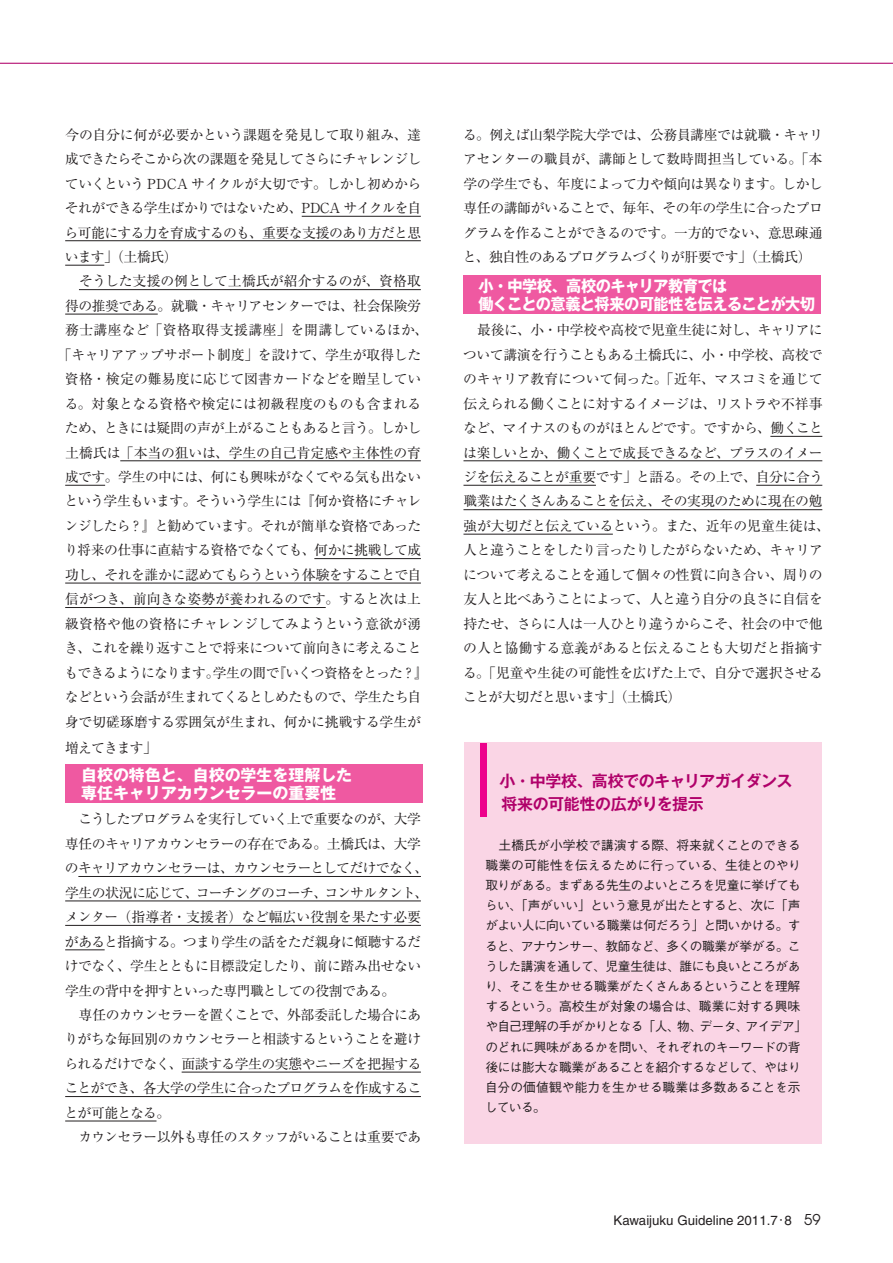
<style>
.page{position:relative;width:893px;height:1263px;background:#fff}
.page>*{position:absolute;margin:0;border:0;box-sizing:border-box;transform-origin:0 0}
.t1{font:700 15.9px/18px "Gothic MB101 Pro";letter-spacing:-.015em;color:#fff;scale:.95 1}
.t2{font:700 15.9px/18px "Gothic MB101 Pro";letter-spacing:-.015em;color:#fff}
.t3{font:700 15.9px/23.4px "Gothic MB101 Pro De";letter-spacing:-.025em;color:#b0016a}
.t4{font:13.8px/24.5px "Ryumin Pro";letter-spacing:-.035em;color:#231f20;text-align:justify}
.t5{font:13.8px "Ryumin Pro";letter-spacing:-.005em;color:#231f20}
.t6{font:13.8px "Ryumin Pro";color:#231f20}
.t7{font:13.8px "Ryumin Pro";letter-spacing:-.065em;color:#231f20}
.t8{font:13.8px "Ryumin Pro";letter-spacing:-.055em;color:#231f20}
.t9{font:13.8px "Ryumin Pro";letter-spacing:.02em;color:#231f20}
.t10{font:13.35px "Helvetica";color:#231f20}
.t11{font:500 12.75px/20.2px "Gothic BBB Pro";letter-spacing:-.04em;color:#231f20}
.s1{font-family:"Gothic BBB Pro";font-weight:500}
.s2{font-family:"Avant Garde";font-size:14.85px}
</style>
<div class="page">
<div style="left:463px;top:275px;width:358px;height:39px;background:#ef59a1"></div>
<div style="left:65px;top:765px;width:357px;height:38px;background:#ef59a1"></div>
<hr style="left:302px;top:216px;width:119px;height:1px;background:#231f20">
<hr style="left:65px;top:240px;width:356px;height:1px;background:#231f20">
<hr style="left:65px;top:265px;width:39px;height:1px;background:#231f20">
<hr style="left:79px;top:289px;width:342px;height:1px;background:#231f20">
<hr style="left:65px;top:314px;width:93px;height:1px;background:#231f20">
<hr style="left:120px;top:460px;width:301px;height:1px;background:#231f20">
<hr style="left:65px;top:485px;width:40px;height:1px;background:#231f20">
<hr style="left:314px;top:558px;width:107px;height:1px;background:#231f20">
<hr style="left:65px;top:583px;width:356px;height:1px;background:#231f20">
<hr style="left:65px;top:607px;width:261px;height:1px;background:#231f20">
<hr style="left:78px;top:876px;width:343px;height:1px;background:#231f20">
<hr style="left:65px;top:901px;width:356px;height:1px;background:#231f20">
<hr style="left:65px;top:925px;width:356px;height:1px;background:#231f20">
<hr style="left:65px;top:949px;width:40px;height:1px;background:#231f20">
<hr style="left:182px;top:1072px;width:239px;height:1px;background:#231f20">
<hr style="left:65px;top:1096px;width:356px;height:1px;background:#231f20">
<hr style="left:65px;top:1121px;width:91px;height:1px;background:#231f20">
<hr style="left:770px;top:436px;width:52px;height:1px;background:#231f20">
<hr style="left:463px;top:460px;width:359px;height:1px;background:#231f20">
<hr style="left:463px;top:485px;width:133px;height:1px;background:#231f20">
<hr style="left:756px;top:485px;width:66px;height:1px;background:#231f20">
<hr style="left:463px;top:509px;width:359px;height:1px;background:#231f20">
<hr style="left:463px;top:534px;width:150px;height:1px;background:#231f20">
<hr style="left:0;top:63px;width:893px;height:1px;background:#b0016a">
<div style="left:464px;top:743px;width:358px;height:401px;background:#fad5e5"></div>
<div style="left:480px;top:743px;width:6px;height:73px;background:#ed028c"></div>
<p class="t4" style="left:65px;top:121px;width:358px">今の自分に何が必要かという課題を発見して取り組み、達成できたらそこから次の課題を発見してさらにチャレンジしていくという PDCA サイクルが大切です。しかし初めからそれができる学生ばかりではないため、PDCA サイクルを自ら可能にする力を育成するのも、重要な支援のあり方だと思います」（土橋氏）</p>
<p class="t5" style="left:79px;top:270px;width:343px">そうした支援の例として土橋氏が紹介するのが、資格取</p>
<p class="t4" style="left:65px;top:293px;width:357px">得の推奨である。就職・キャリアセンターでは、社会保険労</p>
<p class="t9" style="left:65px;top:319px;width:365px">務士講座など「資格取得支援講座」を開講しているほか、</p>
<p class="t4" style="left:58px;top:341px;width:365px">「キャリアアップサポート制度」を設けて、学生が取得した</p>
<p class="t5" style="left:65px;top:368px;width:358px">資格・検定の難易度に応じて図書カードなどを贈呈してい</p>
<p class="t6" style="left:65px;top:393px;width:358px">る。対象となる資格や検定には初級程度のものも含まれる</p>
<p class="t4" style="left:65px;top:415px;width:358px">ため、ときには疑問の声が上がることもあると言う。しかし</p>
<p class="t5" style="left:65px;top:442px;width:358px">土橋氏は「本当の狙いは、学生の自己肯定感や主体性の育</p>
<p class="t4" style="left:65px;top:464px;width:358px">成です。学生の中には、何にも興味がなくてやる気も出ない</p>
<p class="t8" style="left:65px;top:490px;width:358px">という学生もいます。そういう学生には『何か資格にチャレ</p>
<p class="t4" style="left:65px;top:513px;width:358px">ンジしたら？』と勧めています。それが簡単な資格であった</p>
<p class="t4" style="left:64px;top:537px;width:358px">り将来の仕事に直結する資格でなくても、何かに挑戦して成</p>
<p class="t4" style="left:65px;top:561px;width:358px">功し、それを誰かに認めてもらうという体験をすることで自</p>
<p class="t6" style="left:65px;top:588px;width:357px">信がつき、前向きな姿勢が養われるのです。すると次は上</p>
<p class="t5" style="left:65px;top:613px;width:358px">級資格や他の資格にチャレンジしてみようという意欲が湧</p>
<p class="t4" style="left:65px;top:635px;width:358px">き、これを繰り返すことで将来について前向きに考えること</p>
<p class="t7" style="left:65px;top:662px;width:365px">もできるようになります。学生の間で『いくつ資格をとった？』</p>
<p class="t4" style="left:65px;top:684px;width:358px">などという会話が生まれてくるとしめたもので、学生たち自</p>
<p class="t5" style="left:65px;top:710px;width:358px">身で切磋琢磨する雰囲気が生まれ、何かに挑戦する学生が</p>
<p class="t4" style="left:65px;top:734px;width:93px">増えてきます」</p>
<p class="t2" style="left:65px;top:763px;width:289px;text-indent:16px">自校の特色と、自校の学生を理解した　専任キャリアカウンセラーの重要性</p>
<p class="t4" style="left:64px;top:806px;width:365px;text-align:left">　こうしたプログラムを実行していく上で重要なのが、大学専任のキャリアカウンセラーの存在である。土橋氏は、大学のキャリアカウンセラーは、カウンセラーとしてだけでなく、学生の状況に応じて、コーチングのコーチ、コンサルタント、メンター（指導者・支援者）など幅広い役割を果たす必要があると指摘する。つまり学生の話をただ親身に傾聴するだけでなく、学生とともに目標設定したり、前に踏み出せない学生の背中を押すといった専門職としての役割である。<br>　専任のカウンセラーを置くことで、外部委託した場合にありがちな毎回別のカウンセラーと相談するということを避けられるだけでなく、面談する学生の実態やニーズを把握することができ、各大学の学生に合ったプログラムを作成することが可能となる。<br>　カウンセラー以外も専任のスタッフがいることは重要であ</p>
<p class="t4" style="left:463px;top:121px;width:362px">る。例えば山梨学院大学では、公務員講座では就職・キャリアセンターの職員が、講師として数時間担当している。「本学の学生でも、年度によって力や傾向は異なります。しかし専任の講師がいることで、毎年、その年の学生に合ったプログラムを作ることができるのです。一方的でない、意思疎通と、独自性のあるプログラムづくりが肝要です」（土橋氏）</p>
<p class="t1" style="left:463px;top:274px;width:372px">　小・中学校、高校のキャリア教育では<br>　働くことの意義と将来の可能性を伝えることが大切</p>
<p class="t4" style="left:463px;top:317px;width:368px;text-align:left">　最後に、小・中学校や高校で児童生徒に対し、キャリアについて講演を行うこともある土橋氏に、小・中学校、高校でのキャリア教育について伺った。「近年、マスコミを通じて伝えられる働くことに対するイメージは、リストラや不祥事など、マイナスのものがほとんどです。ですから、働くことは楽しいとか、働くことで成長できるなど、プラスのイメージを伝えることが重要です」と語る。その上で、自分に合う職業はたくさんあることを伝え、その実現のために現在の勉強が大切だと伝えているという。また、近年の児童生徒は、人と違うことをしたり言ったりしたがらないため、キャリアについて考えることを通して個々の性質に向き合い、周りの友人と比べあうことによって、人と違う自分の良さに自信を持たせ、さらに人は一人ひとり違うからこそ、社会の中で他の人と協働する意義があると伝えることも大切だと指摘する。「児童や生徒の可能性を広げた上で、自分で選択させることが大切だと思います」（土橋氏）</p>
<p class="t3" style="left:486px;top:767px;width:308px;text-indent:14px">小・中学校、高校でのキャリアガイダンス　将来の可能性の広がりを提示</p>
<p class="t11" style="left:485px;top:833px;width:324px">　土橋氏が小学校で講演する際、将来就くことのできる職業の可能性を伝えるために行っている、生徒とのやり取りがある。まずある先生のよいところを児童に挙げてもらい、「声がいい」という意見が出たとすると、次に「声がよい人に向いている職業は何だろう」と問いかける。すると、アナウンサー、教師など、多くの職業が挙がる。こうした講演を通して、児童生徒は、誰にも良いところがあり、そこを生かせる職業がたくさんあるということを理解するという。高校生が対象の場合は、職業に対する興味や自己理解の手がかりとなる「人、物、データ、アイデア」のどれに興味があるかを問い、それぞれのキーワードの背後には膨大な職業があることを紹介するなどして、やはり自分の価値観や能力を生かせる職業は多数あることを示している。</p>
<p class="t10" style="left:614px;top:1212px;width:209px">Kawaijuku Guideline 2011.7<span class="s1">･</span>8 <span class="s2">59</span></p>
</div>
